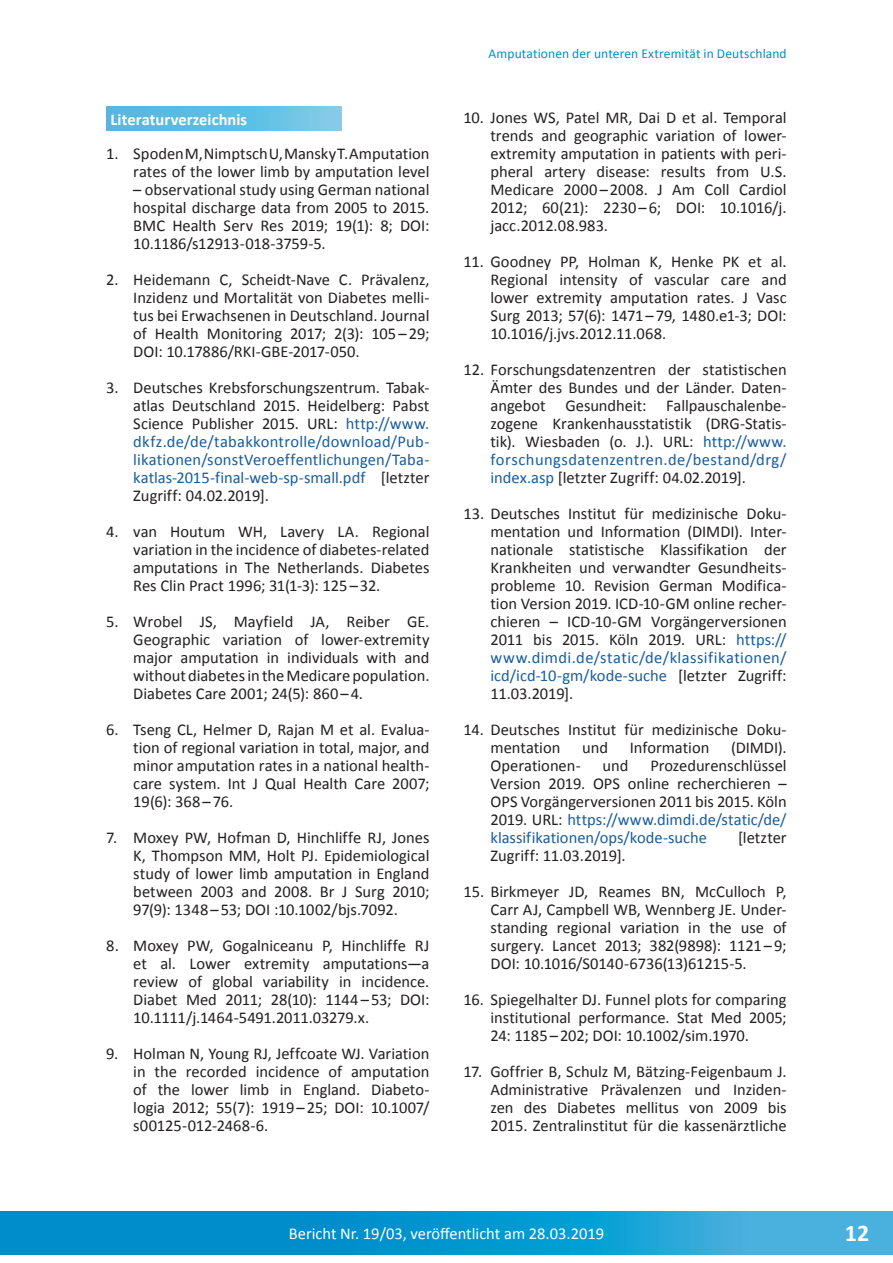
<style>
.page{position:relative;width:893px;height:1263px;background:#fff}
.page>*{position:absolute;margin:0;border:0;box-sizing:border-box;transform-origin:0 0}
.t1{font:700 24px "Calibri";color:#fff}
.t2{font:16.5px/18px "Calibri";letter-spacing:-.005em;color:#231f20;text-align:justify}
.t3{font:16.5px "Calibri";color:#fff}
.t4{font:700 16.5px "Calibri";color:#fff}
.t5{font:13.5px "Calibri";letter-spacing:.005em;color:#008dcb}
.s1{color:#175d9e}
</style>
<div class="page">
<svg style="left:0;top:1212px;width:893px;height:42px;background:#129ad2"></svg>
<svg style="left:106px;top:106px;width:236px;height:25px;background:#63bfe2"></svg>
<p class="t4" style="left:111px;top:109px;width:138px">Literaturverzeichnis</p>
<p class="t2" style="left:106px;top:145px;width:325px;text-align:right">1. Spoden M, Nimptsch U, Mansky T. Amputation rates of the lower limb by amputation level</p>
<p class="t2" style="left:133px;top:181px;width:298px">– observational study using German national hospital discharge data from 2005 to 2015.<br>BMC Health Serv Res 2019; 19(1): 8; DOI:<br>10.1186/s12913-018-3759-5.</p>
<p class="t2" style="left:133px;top:271px;width:298px;text-indent:-27px">2. Heidemann C, Scheidt-Nave C. Prävalenz, Inzidenz und Mortalität von Diabetes melli&shy;tus bei Erwachsenen in Deutschland. Journal of Health Monitoring 2017; 2(3): 105 – 29; DOI: 10.17886/RKI-GBE-2017-050.</p>
<p class="t2" style="left:133px;top:379px;width:298px;text-indent:-27px">3. Deutsches Krebsforschungszentrum. Tabak&shy;atlas Deutschland 2015. Heidelberg: Pabst Science Publisher 2015. URL: <span class="s1">http://www. dkfz.de/de/tabakkontrolle/download/Pub&shy;likationen/sonstVeroeffentlichungen/Taba&shy;katlas-2015-final-web-sp-small.pdf</span> [letzter Zugriff: 04.02.2019].</p>
<p class="t2" style="left:133px;top:523px;width:298px;text-indent:-27px">4. van Houtum WH, Lavery LA. Regional variation in the incidence of diabetes-related amputations in The Netherlands. Diabetes Res Clin Pract 1996; 31(1-3): 125 – 32.</p>
<p class="t2" style="left:133px;top:613px;width:298px;text-indent:-27px">5. Wrobel JS, Mayfield JA, Reiber GE.<br>Geographic variation of lower-extremity major amputation in individuals with and without diabetes in the Medicare population.<br>Diabetes Care 2001; 24(5): 860 – 4.</p>
<p class="t2" style="left:133px;top:721px;width:298px;text-indent:-27px">6. Tseng CL, Helmer D, Rajan M et al. Evalua&shy;tion of regional variation in total, major, and minor amputation rates in a national health&shy;care system. Int J Qual Health Care 2007; 19(6): 368 – 76.</p>
<p class="t2" style="left:133px;top:829px;width:298px;text-indent:-27px">7. Moxey PW, Hofman D, Hinchliffe RJ, Jones K, Thompson MM, Holt PJ. Epidemiological study of lower limb amputation in England between 2003 and 2008. Br J Surg 2010; 97(9): 1348 – 53; DOI :10.1002/bjs.7092.</p>
<p class="t2" style="left:133px;top:937px;width:298px;text-indent:-27px">8. Moxey PW, Gogalniceanu P, Hinchliffe RJ et al. Lower extremity amputations—a review of global variability in incidence.<br>Diabet Med 2011; 28(10): 1144 – 53; DOI:<br>10.1111/j.1464-5491.2011.03279.x.</p>
<p class="t2" style="left:133px;top:1045px;width:298px;text-indent:-27px">9. Holman N, Young RJ, Jeffcoate WJ. Variation in the recorded incidence of amputation of the lower limb in England. Diabeto&shy;logia 2012; 55(7): 1919 – 25; DOI: 10.1007/ s00125-012-2468-6.</p>
<p class="t5" style="left:489px;top:45px;width:299px">Amputationen der unteren Extremität in Deutschland</p>
<p class="t2" style="left:490px;top:109px;width:298px;text-indent:-27px">10. Jones WS, Patel MR, Dai D et al. Temporal trends and geographic variation of lower&shy;extremity amputation in patients with peri&shy;pheral artery disease: results from U.S.<br>Medicare 2000 – 2008. J Am Coll Cardiol 2012; 60(21): 2230 – 6; DOI: 10.1016/j. jacc.2012.08.983.</p>
<p class="t2" style="left:490px;top:253px;width:298px;text-indent:-27px">11. Goodney PP, Holman K, Henke PK et al.<br>Regional intensity of vascular care and lower extremity amputation rates. J Vasc Surg 2013; 57(6): 1471 – 79, 1480.e1-3; DOI:<br>10.1016/j.jvs.2012.11.068.</p>
<p class="t2" style="left:490px;top:361px;width:298px;text-indent:-27px">12. Forschungsdatenzentren der statistischen Ämter des Bundes und der Länder. Daten&shy;angebot Gesundheit: Fallpauschalenbe&shy;zogene Krankenhausstatistik (DRG-Statis&shy;tik). Wiesbaden (o. J.). URL: <span class="s1">http://www. forschungsdatenzentren.de/bestand/drg/ index.asp</span> [letzter Zugriff: 04.02.2019].</p>
<p class="t2" style="left:490px;top:505px;width:298px;text-indent:-27px">13. Deutsches Institut für medizinische Doku&shy;mentation und Information (DIMDI). Inter&shy;nationale statistische Klassifikation der Krankheiten und verwandter Gesundheits&shy;probleme 10. Revision German Modifica&shy;tion Version 2019. ICD-10-GM online recher&shy;chieren – ICD-10-GM Vorgängerversionen 2011 bis 2015. Köln 2019. URL: <span class="s1">https:// www.dimdi.de/static/de/klassifikationen/ icd/icd-10-gm/kode-suche</span> [letzter Zugriff:<br>11.03.2019].</p>
<p class="t2" style="left:490px;top:721px;width:298px;text-indent:-27px">14. Deutsches Institut für medizinische Doku&shy;mentation</p>
<p class="t2" style="left:582px;top:739px;width:27px">und</p>
<p class="t2" style="left:630px;top:739px;width:81px">Information</p>
<p class="t2" style="left:731px;top:739px;width:57px">(DIMDI).</p>
<p class="t2" style="left:490px;top:757px;width:298px;text-indent:160px">Prozedurenschlüssel Version 2019. OPS online recherchieren – OPS Vorgängerversionen 2011 bis 2015. Köln 2019. URL: <span class="s1">https://www.dimdi.de/static/de/ klassifikationen/ops/kode-suche</span></p>
<p class="t2" style="left:490px;top:757px;width:92px">Operationen-</p>
<p class="t2" style="left:603px;top:757px;width:27px">und</p>
<p class="t2" style="left:738px;top:829px;width:50px">[letzter</p>
<p class="t2" style="left:490px;top:847px;width:137px">Zugriff: 11.03.2019].</p>
<p class="t2" style="left:490px;top:883px;width:298px;text-indent:-27px">15. Birkmeyer JD, Reames BN, McCulloch P, Carr AJ, Campbell WB, Wennberg JE. Under&shy;standing regional variation in the use of surgery. Lancet 2013; 382(9898): 1121 – 9; DOI: 10.1016/S0140-6736(13)61215-5.</p>
<p class="t2" style="left:490px;top:991px;width:298px;text-indent:-27px">16. Spiegelhalter DJ. Funnel plots for comparing institutional performance. Stat Med 2005; 24: 1185 – 202; DOI: 10.1002/sim.1970.</p>
<p class="t2" style="left:490px;top:1063px;width:298px;text-indent:-27px">17. Goffrier B, Schulz M, Bätzing-Feigenbaum J.<br>Administrative Prävalenzen und Inziden&shy;zen des Diabetes mellitus von 2009 bis 2015. Zentralinstitut für die kassenärztliche</p>
<p class="t3" style="left:289px;top:1223px;width:317px">Bericht Nr. 19/03, veröffentlicht am 28.03.2019</p>
<h1 class="t1" style="left:845px;top:1218px;width:26px">12</h1>
</div>
